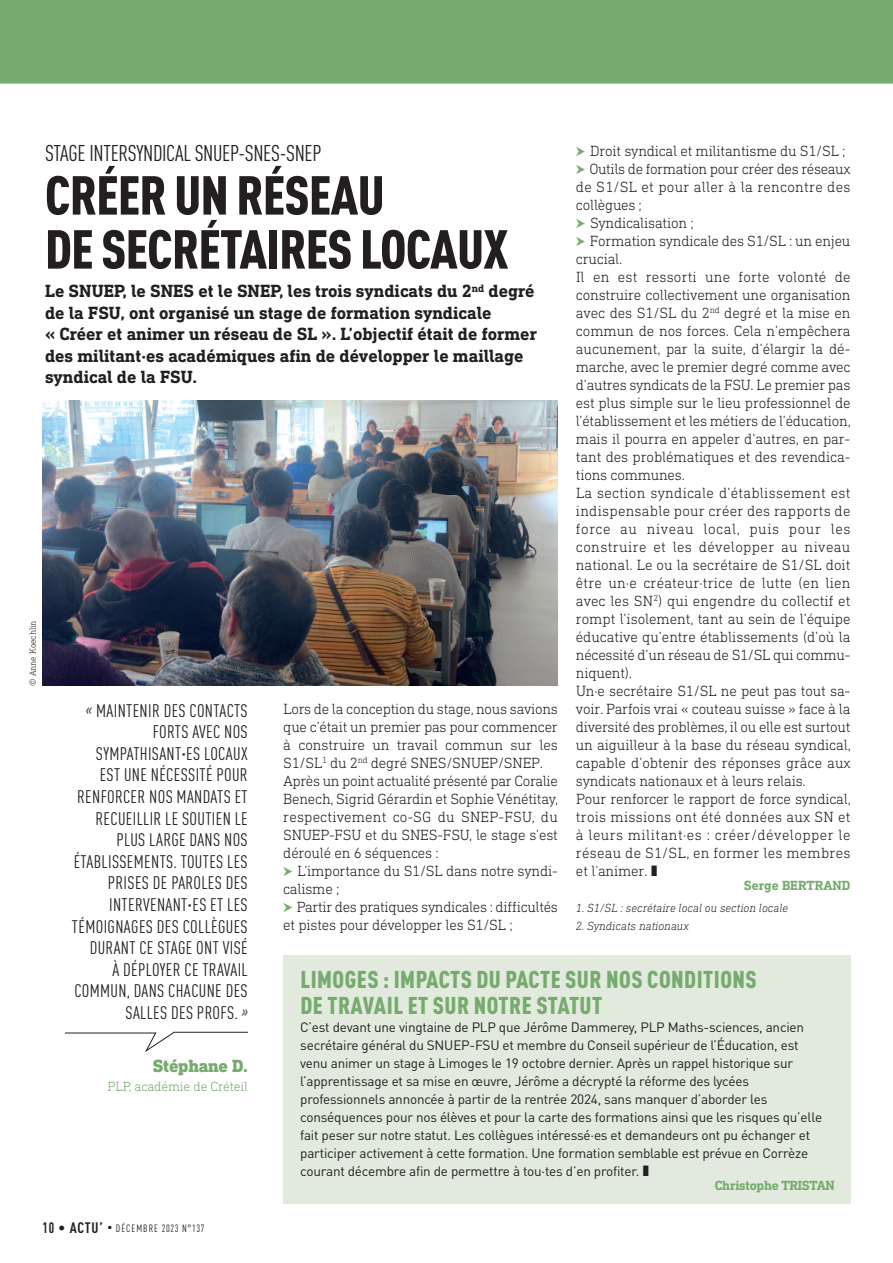
<style>
.page{position:relative;width:893px;height:1263px;background:#fff}
.page>*{position:absolute;margin:0;border:0;box-sizing:border-box;transform-origin:0 0}
.t1{font:900 condensed 54px/54px "DIN Pro";letter-spacing:-.015em;color:#231f20}
.t2{font:900 condensed 24px/25.5px "DIN Pro";letter-spacing:.02em;color:#77aa6f}
.t3{font:condensed 22.5px "DIN Pro";letter-spacing:-.015em;color:#231f20}
.t4{font:condensed 18px/21.6px "DIN Pro";letter-spacing:.02em;color:#231f20;text-align:right}
.t5{font:700 18px/21.6px "DIN Next Slab Pro";color:#231f20}
.t6{font:800 18px "DIN Next Slab Pro";letter-spacing:-.01em;color:#77aa6f}
.t7{font:300 15px/18px "DIN Next Slab Pro";letter-spacing:-.015em;color:#231f20}
.t8{font:13.5px/18px "DIN Pro";letter-spacing:-.015em;color:#231f20}
.t9{font:700 13.5px "DIN Next Slab Pro";letter-spacing:-.015em;color:#77aa6f}
.t10{font:300 13.5px "DIN Next Slab Pro";letter-spacing:-.01em;color:#77aa6f}
.t11{font:italic 300 12px "DIN Next Slab Pro";color:#231f20}
.t12{font:condensed 10.5px "DIN Pro";letter-spacing:.1em;color:#231f20}
.t13{font:300 9px "DIN Next Slab Pro";letter-spacing:-.01em;color:#231f20}
.s1{font-family:"Pointers";font-weight:400;color:#77aa6f}
.s2{font-style:italic}
.s3{font-weight:700;font-size:15px}
</style>
<div class="page">
<div style="left:0;top:0;width:893px;height:84px;background:#77aa6f"></div>
<img style="left:43px;top:400px;width:515px;height:286px">
<svg style="left:64px;top:1031px;width:184px;height:21px"></svg>
<div style="left:283px;top:955px;width:567px;height:248px;background:#e1eadc"></div>
<p class="t13" style="left:28px;top:686px;width:67px;rotate:-90deg">© Anne Koechlin</p>
<h3 class="t3" style="left:45px;top:145px;width:278px">STAGE INTERSYNDICAL SNUEP-SNES-SNEP</h3>
<h1 class="t1" style="left:45px;top:173px;width:465px">CRÉER UN RÉSEAU<br>DE SECRÉTAIRES LOCAUX</h1>
<p class="t5" style="left:45px;top:280px;width:494px">Le SNUEP, le SNES et le SNEP, les trois syndicats du 2<sup>nd</sup> degré de la FSU, ont organisé un stage de formation syndicale<br>« Créer et animer un réseau de SL ». L’objectif était de former des militant·es académiques afin de développer le maillage syndical de la FSU.</p>
<p class="t7" style="left:576px;top:142px;width:276px"><span class="s1">b</span> Droit syndical et militantisme du S1/SL ; <span class="s1">b</span> Outils de formation pour créer des réseaux de S1/SL et pour aller à la rencontre des collègues ;<br><span class="s1">b</span> Syndicalisation ;<br><span class="s1">b</span> Formation syndicale des S1/SL : un enjeu crucial.<br>Il en est ressorti une forte volonté de construire collectivement une organisation avec des S1/SL du 2<sup>nd</sup> degré et la mise en commun de nos forces. Cela n’empêchera aucunement, par la suite, d’élargir la dé&shy;marche, avec le premier degré comme avec d’autres syndicats de la FSU. Le premier pas est plus simple sur le lieu professionnel de l’établissement et les métiers de l’éducation, mais il pourra en appeler d’autres, en par&shy;tant des problématiques et des revendica&shy;tions communes.<br>La section syndicale d’établissement est indispensable pour créer des rapports de force au niveau local, puis pour les construire et les développer au niveau national. Le ou la secrétaire de S1/SL doit être un·e créateur·trice de lutte (en lien avec les SN<sup>2</sup>) qui engendre du collectif et rompt l’isolement, tant au sein de l’équipe éducative qu’entre établissements (d’où la nécessité d’un réseau de S1/SL qui commu&shy;niquent).<br>Un·e secrétaire S1/SL ne peut pas tout sa&shy;voir. Parfois vrai « couteau suisse » face à la diversité des problèmes, il ou elle est surtout un aiguilleur à la base du réseau syndical, capable d’obtenir des réponses grâce aux syndicats nationaux et à leurs relais.<br>Pour renforcer le rapport de force syndical, trois missions ont été données aux SN et à leurs militant·es : créer/développer le réseau de S1/SL, en former les membres et l'animer. ❚</p>
<p class="t9" style="left:744px;top:877px;width:108px">Serge BERTRAND</p>
<p class="t11" style="left:576px;top:901px;width:214px">1. S1/SL : secrétaire local ou section locale</p>
<p class="t11" style="left:576px;top:919px;width:114px">2. Syndicats nationaux</p>
<p class="t7" style="left:283px;top:699px;width:276px">Lors de la conception du stage, nous savions que c’était un premier pas pour commencer à construire un travail commun sur les S1/SL<sup>1</sup> du 2<sup>nd</sup> degré SNES/SNUEP/SNEP.<br>Après un point actualité présenté par Coralie Benech, Sigrid Gérardin et Sophie Vénétitay, respectivement co-SG du SNEP-FSU, du SNUEP-FSU et du SNES-FSU, le stage s’est déroulé en 6 séquences :<br><span class="s1">b</span> L’importance du S1/SL dans notre syndi&shy;calisme ;<br><span class="s1">b</span> Partir des pratiques syndicales : difficultés et pistes pour développer les S1/SL ;</p>
<p class="t4" style="left:72px;top:702px;width:177px"><span class="s2">«</span> MAINTENIR DES CONTACTS<br>FORTS AVEC NOS<br>SYMPATHISANT·ES LOCAUX<br>EST UNE NÉCESSITÉ POUR<br>RENFORCER NOS MANDATS ET<br>RECUEILLIR LE SOUTIEN LE<br>PLUS LARGE DANS NOS<br>ÉTABLISSEMENTS. TOUTES LES<br>PRISES DE PAROLES DES<br>INTERVENANT·ES ET LES<br>TÉMOIGNAGES DES COLLÈGUES<br>DURANT CE STAGE ONT VISÉ<br>À DÉPLOYER CE TRAVAIL<br>COMMUN, DANS CHACUNE DES<br>SALLES DES PROFS. <span class="s2">»</span></p>
<h2 class="t2" style="left:300px;top:969px;width:458px">LIMOGES : IMPACTS DU PACTE SUR NOS CONDITIONS<br>DE TRAVAIL ET SUR NOTRE STATUT</h2>
<p class="t8" style="left:300px;top:1020px;width:523px">C’est devant une vingtaine de PLP que Jérôme Dammerey, PLP Maths-sciences, ancien secrétaire général du SNUEP-FSU et membre du Conseil supérieur de l’Éducation, est venu animer un stage à Limoges le 19 octobre dernier. Après un rappel historique sur l’apprentissage et sa mise en œuvre, Jérôme a décrypté la réforme des lycées professionnels annoncée à partir de la rentrée 2024, sans manquer d’aborder les conséquences pour nos élèves et pour la carte des formations ainsi que les risques qu’elle fait peser sur notre statut. Les collègues intéressé·es et demandeurs ont pu échanger et participer activement à cette formation. Une formation semblable est prévue en Corrèze courant décembre afin de permettre à tou·tes d’en profiter. ❚</p>
<p class="t9" style="left:715px;top:1177px;width:122px">Christophe TRISTAN</p>
<p class="t6" style="left:153px;top:1055px;width:97px">Stéphane D.</p>
<p class="t10" style="left:108px;top:1079px;width:142px">PLP, académie de Créteil</p>
<p class="t12" style="left:43px;top:1225px;width:164px"><span class="s3">10 • ACTU’</span> • DÉCEMBRE 2023 N°137</p>
</div>
